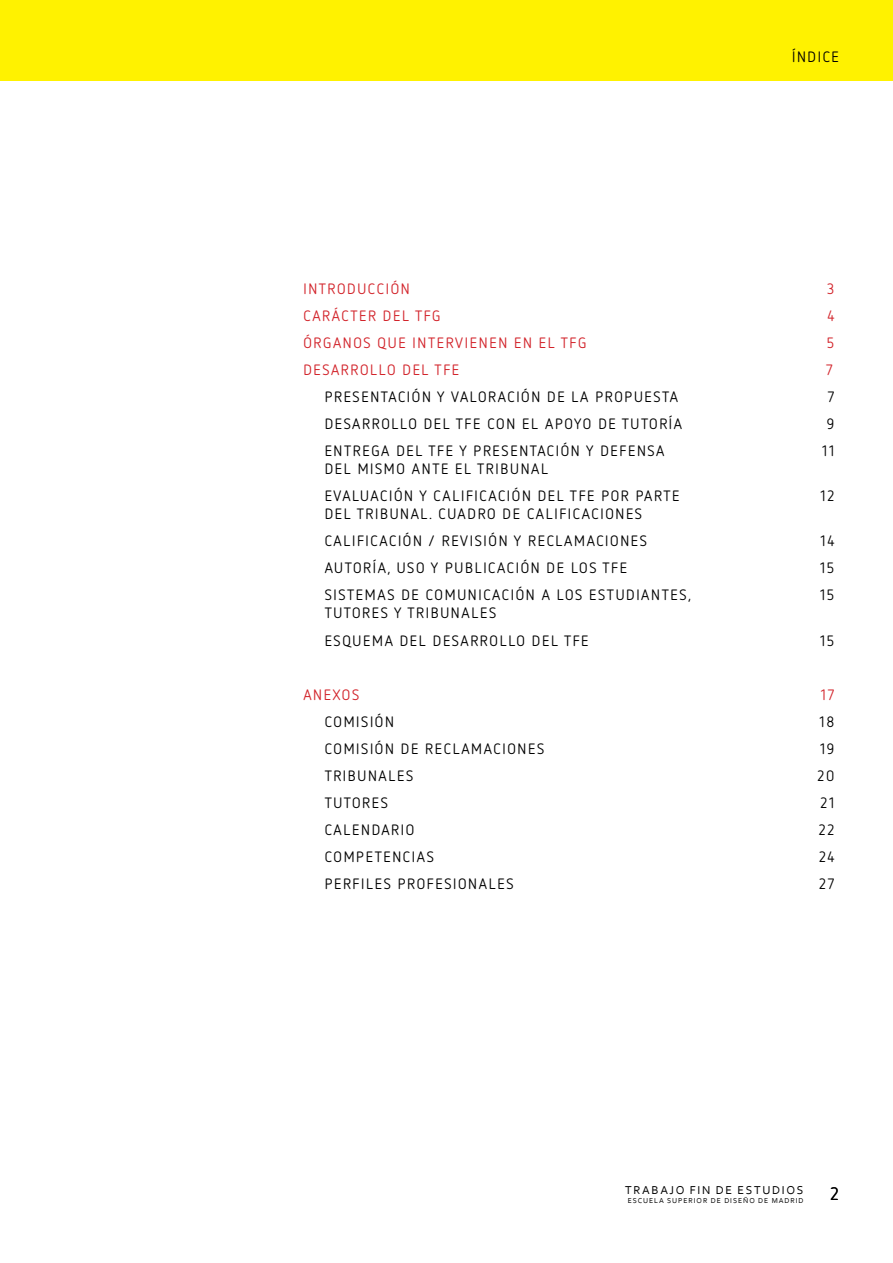
<style>
.page{position:relative;width:893px;height:1263px;background:#fff}
.page>*{position:absolute;margin:0;border:0;box-sizing:border-box;transform-origin:0 0}
.t1{font:18px "Netto OT";color:#000}
.t2{font:15px/27px "Netto OT";letter-spacing:.11em;color:#000}
.t3{font:15px "Netto OT";letter-spacing:.11em;color:#d2232a}
.t4{font:12px "Corbel";letter-spacing:.14em;color:#000}
.t5{font:7.5px "Corbel";letter-spacing:.125em;color:#000}
</style>
<div class="page">
<div style="left:0;top:0;width:893px;height:81px;background:#fff200"></div>
<p class="t2" style="left:792px;top:43px;width:47px">ÍNDICE</p>
<p class="t3" style="left:303px;top:280px;width:108px">INTRODUCCIÓN</p>
<p class="t3" style="left:827px;top:280px;width:9px">3</p>
<p class="t3" style="left:303px;top:307px;width:139px">CARÁCTE R DEL TFG</p>
<p class="t3" style="left:827px;top:307px;width:8px">4</p>
<p class="t3" style="left:303px;top:334px;width:284px">ÓRGANOS QUE INTERVIENEN EN EL TFG</p>
<p class="t3" style="left:827px;top:334px;width:9px">5</p>
<p class="t3" style="left:303px;top:361px;width:157px">DESARROLLO DEL TFE</p>
<p class="t3" style="left:826px;top:361px;width:8px">7</p>
<p class="t2" style="left:325px;top:383px;width:355px">PRESENTACIÓN Y VALORACIÓN DE LA PROPUESTA</p>
<p class="t2" style="left:828px;top:383px;width:8px">7</p>
<p class="t2" style="left:325px;top:410px;width:359px">DESARROLLO DEL TFE CON EL APOYO DE TUTORÍA</p>
<p class="t2" style="left:827px;top:410px;width:9px">9</p>
<p class="t2" style="left:325px;top:437px;width:341px">ENTREGA DEL TFE Y PRESENTACIÓN Y DEFENSA</p>
<p class="t2" style="left:822px;top:437px;width:14px">11</p>
<p class="t2" style="left:325px;top:455px;width:348px">DEL MISMO ANTE EL TRIBUNAL<br>EVALUACIÓN Y CALIFICACIÓN DEL TFE POR PARTE</p>
<p class="t2" style="left:820px;top:482px;width:15px">12</p>
<p class="t2" style="left:325px;top:500px;width:324px">DEL TRIBUNAL. CUADRO DE CALIFICACIONES<br>CALIFICACIÓN / REVISIÓN Y RECLAMACIONES</p>
<p class="t2" style="left:821px;top:527px;width:15px">14</p>
<p class="t2" style="left:325px;top:554px;width:304px">AUTORÍA, USO Y PUBLICACIÓN DE LOS TFE</p>
<p class="t2" style="left:820px;top:554px;width:16px">15</p>
<p class="t2" style="left:325px;top:581px;width:368px">SISTEMAS DE COMUNICACIÓN A LOS ESTUDIANTES,</p>
<p class="t2" style="left:820px;top:581px;width:16px">15</p>
<p class="t2" style="left:325px;top:599px;width:173px">TUTORES Y TRIBUNALES<br>ESQU</p>
<p class="t2" style="left:363px;top:626px;width:99px">EMA DEL DESARROLLO</p>
<p class="t2" style="left:532px;top:626px;width:58px">DEL TFE</p>
<p class="t2" style="left:820px;top:626px;width:16px">15</p>
<p class="t3" style="left:303px;top:685px;width:46px">AN EXOS</p>
<p class="t3" style="left:821px;top:685px;width:15px">17</p>
<p class="t2" style="left:325px;top:707px;width:71px">COMISIÓN</p>
<p class="t2" style="left:820px;top:707px;width:16px">18</p>
<p class="t2" style="left:325px;top:734px;width:221px">COMISIÓN DE RECLAMACIONES</p>
<p class="t2" style="left:820px;top:734px;width:16px">19</p>
<p class="t2" style="left:325px;top:761px;width:90px">TRIBUNALES</p>
<p class="t2" style="left:818px;top:761px;width:18px">20</p>
<p class="t2" style="left:325px;top:788px;width:65px">TUTORES</p>
<p class="t2" style="left:820px;top:788px;width:15px">21</p>
<p class="t2" style="left:325px;top:815px;width:91px">CALENDARIO</p>
<p class="t2" style="left:819px;top:815px;width:17px">22</p>
<p class="t2" style="left:325px;top:842px;width:41px">COMPETE</p>
<p class="t2" style="left:392px;top:842px;width:43px">NCIAS</p>
<p class="t2" style="left:819px;top:842px;width:17px">24</p>
<p class="t2" style="left:325px;top:869px;width:190px">PERFILES PROFESIONALES</p>
<p class="t2" style="left:819px;top:869px;width:17px">27</p>
<p class="t4" style="left:625px;top:1183px;width:180px">TRABAJO FIN DE ESTUDIOS</p>
<p class="t5" style="left:628px;top:1196px;width:62px">ESCUELASU PERIOR</p>
<p class="t5" style="left:711px;top:1196px;width:19px">DE DISE</p>
<p class="t5" style="left:743px;top:1196px;width:42px">ÑO DE MADRID</p>
<p class="t1" style="left:831px;top:1183px;width:10px">2</p>
</div>
